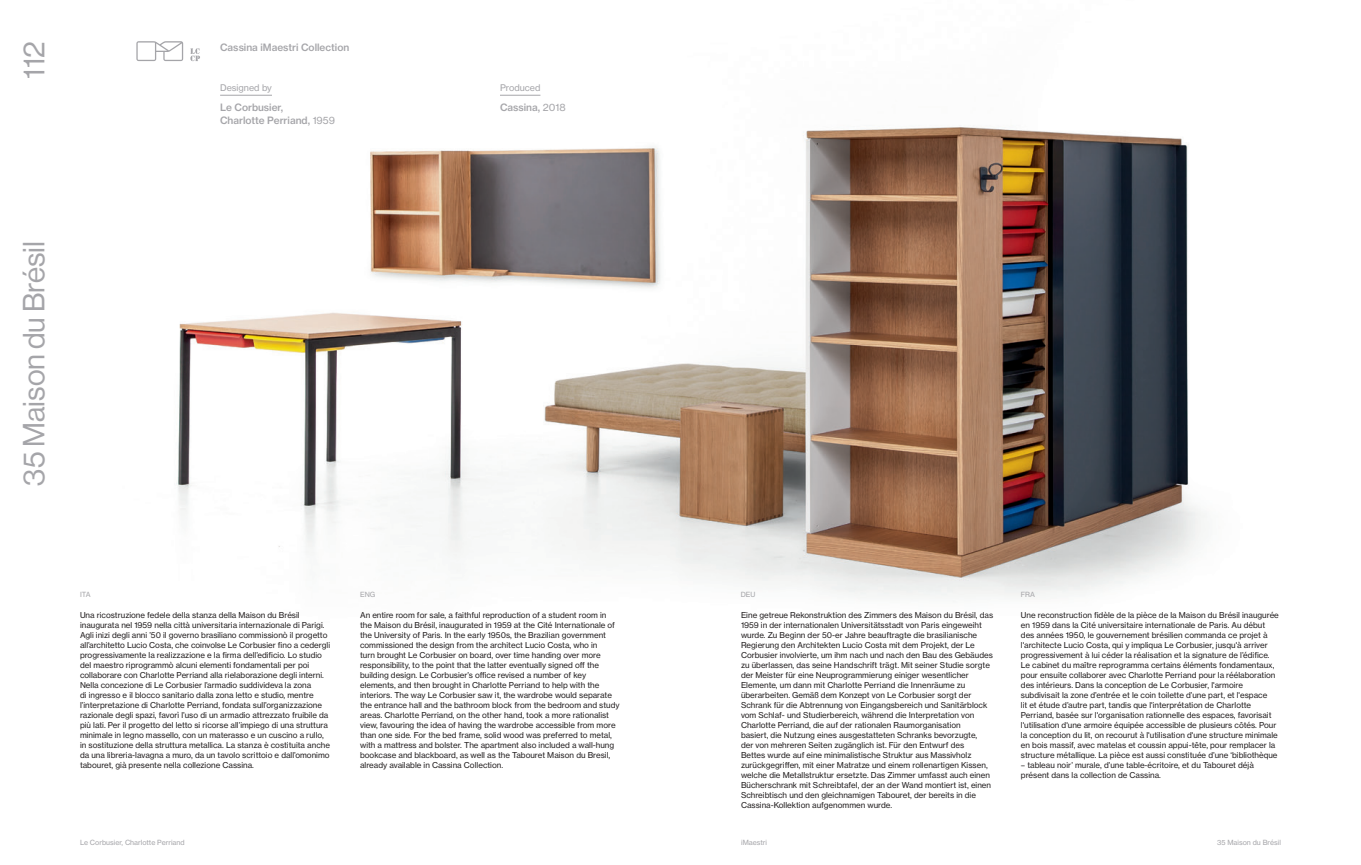
<style>
.page{position:relative;width:1361px;height:865px;background:#fff}
.page>*{position:absolute;margin:0;border:0;box-sizing:border-box;transform-origin:0 0}
.Titolo{font:30px "Haas Grot Disp 55 Roman";color:#a5a5a9}
.Designer{font:500 10px/13px "Haas Grot Text 65";color:#a5a5a9}
.Designed_by{font:9px "Haas Grot Text 55 Roman";color:#a5a5a9}
.Testo_Prodotto{font:8px/10px "Haas Grot Text 55 Roman";color:#231f20}
.t1{font:7px "Haas Grot Text 55 Roman";color:#a5a5a9}
.s1{font-family:"Haas Grot Text 55 Roman";font-weight:400}
</style>
<div class="page">
<img style="left:176px;top:43px;width:1029px;height:553px">
<svg style="left:136px;top:41px;width:47px;height:20px"></svg>
<svg style="left:190px;top:48px;width:11px;height:13px"></svg>
<hr style="left:220px;top:95px;width:52px;height:1px;background:#a5a5a9">
<hr style="left:500px;top:95px;width:40px;height:1px;background:#a5a5a9">
<h1 class="Titolo" style="left:17px;top:79px;width:39px;rotate:-90deg">112</h1>
<p class="Designer" style="left:220px;top:41px;width:131px">Cassina iMaestri Collection</p>
<p class="Designed_by" style="left:220px;top:82px;width:53px">Designed by</p>
<p class="Designer" style="left:220px;top:101px;width:116px">Le Corbusier,<br>Charlotte Perriand, <span class="s1">1959</span></p>
<p class="Designed_by" style="left:500px;top:82px;width:42px">Produced</p>
<p class="Designer" style="left:500px;top:101px;width:67px">Cassina, <span class="s1">2018</span></p>
<p class="Titolo" style="left:17px;top:485px;width:246px;rotate:-90deg">35 Maison du Brésil</p>
<p class="t1" style="left:80px;top:590px;width:12px">ITA</p>
<p class="t1" style="left:360px;top:590px;width:17px">ENG</p>
<p class="t1" style="left:741px;top:590px;width:16px">DEU</p>
<p class="t1" style="left:1021px;top:590px;width:16px">FRA</p>
<p class="Testo_Prodotto" style="left:80px;top:610px;width:252px">Una ricostruzione fedele della stanza della Maison du Brésil inaugurata nel 1959 nella città universitaria internazionale di Parigi.<br>Agli inizi degli anni ’50 il governo brasiliano commissionò il progetto all’architetto Lucio Costa, che coinvolse Le Corbusier fino a cedergli progressivamente la realizzazione e la firma dell’edificio. Lo studio del maestro riprogrammò alcuni elementi fondamentali per poi collaborare con Charlotte Perriand alla rielaborazione degli interni.<br>Nella concezione di Le Corbusier l’armadio suddivideva la zona<br>di ingresso e il blocco sanitario dalla zona letto e studio, mentre l’interpretazione di Charlotte Perriand, fondata sull’organizzazione razionale degli spazi, favorì l’uso di un armadio attrezzato fruibile da più lati. Per il progetto del letto si ricorse all’impiego di una struttura minimale in legno massello, con un materasso e un cuscino a rullo, in sostituzione della struttura metallica. La stanza è costituita anche da una libreria-lavagna a muro, da un tavolo scrittoio e dall’omonimo tabouret, già presente nella collezione Cassina.</p>
<p class="Testo_Prodotto" style="left:360px;top:610px;width:261px">An entire room for sale, a faithful reproduction of a student room in the Maison du Brésil, inaugurated in 1959 at the Cité Internationale of the University of Paris. In the early 1950s, the Brazilian government commissioned the design from the architect Lucio Costa, who in<br>turn brought Le Corbusier on board, over time handing over more responsibility, to the point that the latter eventually signed off the building design. Le Corbusier’s office revised a number of key elements, and then brought in Charlotte Perriand to help with the interiors. The way Le Corbusier saw it, the wardrobe would separate the entrance hall and the bathroom block from the bedroom and study areas. Charlotte Perriand, on the other hand, took a more rationalist view, favouring the idea of having the wardrobe accessible from more than one side. For the bed frame, solid wood was preferred to metal, with a mattress and bolster. The apartment also included a wall-hung bookcase and blackboard, as well as the Tabouret Maison du Bresil, already available in Cassina Collection.</p>
<p class="Testo_Prodotto" style="left:741px;top:610px;width:254px">Eine getreue Rekonstruktion des Zimmers des Maison du Brésil, das 1959 in der internationalen Universitätsstadt von Paris eingeweiht wurde. Zu Beginn der 50-er Jahre beauftragte die brasilianische Regierung den Architekten Lucio Costa mit dem Projekt, der Le Corbusier involvierte, um ihm nach und nach den Bau des Gebäudes zu überlassen, das seine Handschrift trägt. Mit seiner Studie sorgte der Meister für eine Neuprogrammierung einiger wesentlicher Elemente, um dann mit Charlotte Perriand die Innenräume zu überarbeiten. Gemäß dem Konzept von Le Corbusier sorgt der Schrank für die Abtrennung von Eingangsbereich und Sanitärblock vom Schlaf- und Studierbereich, während die Interpretation von Charlotte Perriand, die auf der rationalen Raumorganisation<br>basiert, die Nutzung eines ausgestatteten Schranks bevorzugte,<br>der von mehreren Seiten zugänglich ist. Für den Entwurf des<br>Bettes wurde auf eine minimalistische Struktur aus Massivholz zurückgegriffen, mit einer Matratze und einem rollenartigen Kissen, welche die Metallstruktur ersetzte. Das Zimmer umfasst auch einen Bücherschrank mit Schreibtafel, der an der Wand montiert ist, einen Schreibtisch und den gleichnamigen Tabouret, der bereits in die Cassina-Kollektion aufgenommen wurde.</p>
<p class="Testo_Prodotto" style="left:1021px;top:610px;width:259px">Une reconstruction fidèle de la pièce de la Maison du Brésil inaugurée en 1959 dans la Cité universitaire internationale de Paris. Au début des années 1950, le gouvernement brésilien commanda ce projet à l'architecte Lucio Costa, qui y impliqua Le Corbusier, jusqu'à arriver progressivement à lui céder la réalisation et la signature de l’édifice.<br>Le cabinet du maître reprogramma certains éléments fondamentaux, pour ensuite collaborer avec Charlotte Perriand pour la réélaboration des intérieurs. Dans la conception de Le Corbusier, l'armoire subdivisait la zone d’entrée et le coin toilette d’une part, et l'espace<br>lit et étude d’autre part, tandis que l'interprétation de Charlotte Perriand, basée sur l'organisation rationnelle des espaces, favorisait l'utilisation d'une armoire équipée accessible de plusieurs côtés. Pour la conception du lit, on recourut à l'utilisation d'une structure minimale en bois massif, avec matelas et coussin appui-tête, pour remplacer la structure métallique. La pièce est aussi constituée d’une ‘bibliothèque</p>
<p class="Testo_Prodotto" style="left:1021px;top:760px;width:234px">– tableau noir’ murale, d’une table-écritoire, et du Tabouret déjà présent dans la collection de Cassina.</p>
<p class="t1" style="left:80px;top:838px;width:106px">Le Corbusier, Charlotte Perriand</p>
<p class="t1" style="left:741px;top:838px;width:27px">iMaestri</p>
<p class="t1" style="left:1217px;top:838px;width:65px">35 Maison du Brésil</p>
</div>
